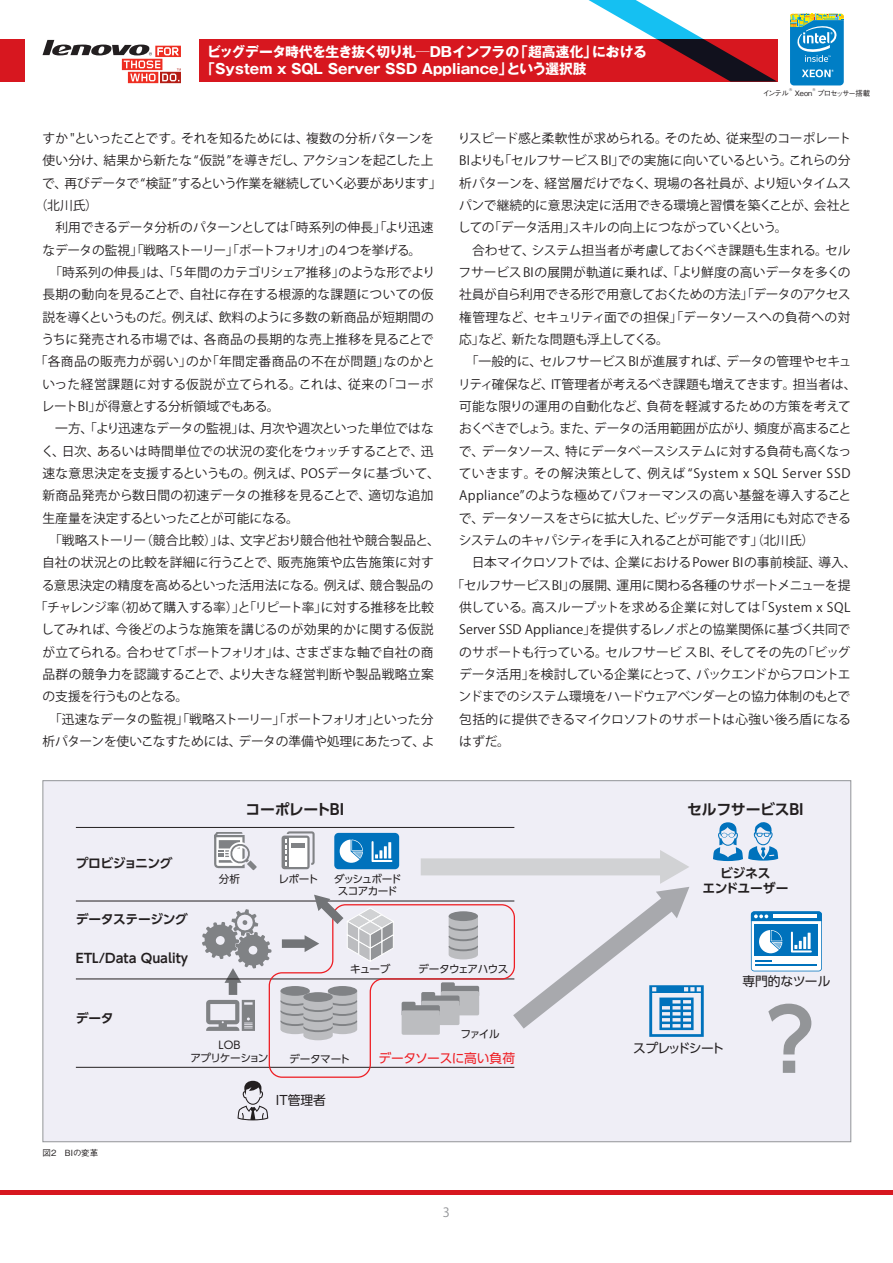
<style>
.page{position:relative;width:893px;height:1263px;background:#fff}
.page>*{position:absolute;margin:0;border:0;box-sizing:border-box;transform-origin:0 0}
.t1{font:700 85.05px "UD Shin Go Pro De";color:#939598}
.t2{font:700 14.85px "UD Shin Go Pro De";letter-spacing:-.03em;color:#231f20}
.t3{font:700 13.8px/17px "Gothic MB101 Pro";color:#fff}
._3段本文{font:12.75px/22.4px "Koz Go Pro";color:#231f20}
._3段本文-2{font:12.75px "Koz Go Pro";letter-spacing:-.02em;color:#231f20}
._3段本文-3{font:12.75px "Koz Go Pro";letter-spacing:.025em;color:#231f20}
._3段本文-4{font:12.75px/22.4px "Koz Go Pro";letter-spacing:-.025em;color:#231f20}
._3段本文-5{font:12.75px "Koz Go Pro";letter-spacing:-.03em;color:#231f20}
._3段本文-6{font:12.75px "Koz Go Pro";letter-spacing:-.055em;color:#231f20}
.t4{font:700 12.75px/14.9px "UD Shin Go Pro De";letter-spacing:-.015em;color:#231f20;text-align:center}
._3段本文-7{font:12.75px "Koz Go Pro";letter-spacing:-.045em;color:#231f20}
._3段本文-8{font:12.75px "Koz Go Pro";letter-spacing:.03em;color:#231f20}
._3段本文-9{font:12.75px "Koz Go Pro";letter-spacing:.02em;color:#231f20}
._3段本文-10{font:12.75px "Koz Go Pro";letter-spacing:.045em;color:#231f20}
.t5{font:12.75px "UD Shin Go Pro";letter-spacing:-.02em;color:#ee1d23}
.t6{font:700 12.75px "UD Shin Go Pro De";letter-spacing:-.04em;color:#231f20}
.t7{font:12.75px "UD Shin Go Pro";letter-spacing:-.105em;color:#231f20}
.t8{font:12.75px "UD Shin Go Pro";letter-spacing:-.005em;color:#231f20}
.t9{font:12.75px "UD Shin Go Pro";letter-spacing:-.035em;color:#231f20}
.t10{font:12.75px "Koz Go Pro";color:#939598}
.t11{font:10.65px "UD Shin Go Pro";letter-spacing:-.065em;color:#231f20}
.t12{font:10.65px/12.8px "UD Shin Go Pro";letter-spacing:-.115em;color:#231f20;text-align:center}
.t13{font:10.65px/12.8px "UD Shin Go Pro";letter-spacing:-.035em;color:#231f20;text-align:center}
.キャプション{font:500 8.55px "Gothic BBB Pro";color:#231f20}
.t14{font:500 7.5px "Gothic BBB Pro";letter-spacing:-.1em;color:#231f20}
.t15{font:500 3.75px "Gothic BBB Pro";color:#231f20}
</style>
<div class="page">
<div style="left:0;top:39px;width:25px;height:43px;background:#d7171f"></div>
<svg style="left:43px;top:40px;width:138px;height:43px"></svg>
<hr style="left:0;top:1191px;width:893px;height:4px;background:#d7171f">
<div style="left:199px;top:39px;width:578px;height:43px;background:#d7171f"></div>
<svg style="left:588px;top:0;width:189px;height:82px"></svg>
<svg style="left:790px;top:14px;width:54px;height:71px;background:#3596be"></svg>
<div style="left:43px;top:780px;width:808px;height:362px;background:#efeef6"></div>
<hr style="left:76px;top:827px;width:438px;height:1px;background:#231f20">
<hr style="left:76px;top:901px;width:438px;height:1px;background:#231f20">
<hr style="left:76px;top:979px;width:438px;height:1px;background:#231f20">
<hr style="left:76px;top:1067px;width:438px;height:1px;background:#231f20">
<svg style="left:713px;top:822px;width:65px;height:39px"></svg>
<svg style="left:751px;top:911px;width:71px;height:60px;background:#74b2da"></svg>
<hr style="left:808px;top:933px;width:3px;height:16px;background:#fff">
<svg style="left:202px;top:831px;width:502px;height:289px"></svg>
<p class="t3" style="left:201px;top:42px;width:447px;text-indent:6px">ビッグデータ時代を生き抜く切り札─DBインフラの「超高速化」における「System x SQL Server SSD Appliance」という選択肢</p>
<p class="t3" style="left:208px;top:42px;width:446px">OSSクラウド基盤の大本命「OpenStack」<br>─ 導入の基礎から「本番環境」を視野に入れた運用のコツまでを理解する</p>
<p class="_3段本文" style="left:43px;top:128px;width:393px">すか "といったことです。それを知るためには、複数の分析パターンを</p>
<p class="_3段本文" style="left:43px;top:150px;width:392px">使い分け、結果から新たな “仮説 ”を導きだし、アクションを起こした上</p>
<p class="_3段本文-7" style="left:42px;top:175px;width:401px">で、再びデータで“検証”するという作業を継続していく必要があります」</p>
<p class="_3段本文" style="left:35px;top:194px;width:65px">（北川氏）</p>
<p class="_3段本文-4" style="left:43px;top:217px;width:392px">　利用できるデータ分析のパターンとしては「時系列の伸長」「より迅速なデータの監視」「戦略ストーリー」「ポートフォリオ」の4つを挙げる。</p>
<p class="_3段本文-2" style="left:43px;top:264px;width:394px">　「時系列の伸長」は、「5年間のカテゴリシェア推移」のような形でより</p>
<p class="_3段本文-9" style="left:43px;top:286px;width:393px">長期の動向を見ることで、自社に存在する根源的な課題についての仮</p>
<p class="_3段本文" style="left:43px;top:306px;width:393px">説を導くというものだ。例えば、飲料のように多数の新商品が短期間の</p>
<p class="_3段本文-3" style="left:41px;top:331px;width:394px">うちに発売される市場では、各商品の長期的な売上推移を見ることで</p>
<p class="_3段本文-8" style="left:35px;top:353px;width:402px">「各商品の販売力が弱い」のか「年間定番商品の不在が問題」なのかと</p>
<p class="_3段本文-10" style="left:43px;top:376px;width:393px">いった経営課題に対する仮説が立てられる。これは、従来の「コーポ</p>
<p class="_3段本文-5" style="left:42px;top:398px;width:239px">レートBI」が得意とする分析領域でもある。</p>
<p class="_3段本文" style="left:41px;top:418px;width:400px">　一方、「より迅速なデータの監視」は、月次や週次といった単位ではなく、日次、あるいは時間単位での状況の変化をウォッチすることで、迅速な意思決定を支援するというもの。例えば、POSデータに基づいて、新商品発売から数日間の初速データの推移を見ることで、適切な追加生産量を決定するといったことが可能になる。</p>
<p class="_3段本文" style="left:43px;top:529px;width:399px">　「戦略ストーリー（競合比較）」は、文字どおり競合他社や競合製品と、</p>
<p class="_3段本文-3" style="left:42px;top:554px;width:393px">自社の状況との比較を詳細に行うことで、販売施策や広告施策に対す</p>
<p class="_3段本文" style="left:42px;top:574px;width:393px">る意思決定の精度を高めるといった活用法になる。例えば、競合製品の</p>
<p class="_3段本文-5" style="left:35px;top:599px;width:401px">「チャレンジ率（初めて購入する率）」と「リピート率」に対する推移を比較</p>
<p class="_3段本文" style="left:41px;top:619px;width:394px">してみれば、今後どのような施策を講じるのが効果的かに関する仮説</p>
<p class="_3段本文" style="left:43px;top:641px;width:393px">が立てられる。合わせて「ポートフォリオ」は、さまざまな軸で自社の商</p>
<p class="_3段本文-3" style="left:43px;top:666px;width:393px">品群の競争力を認識することで、より大きな経営判断や製品戦略立案</p>
<p class="_3段本文-6" style="left:43px;top:688px;width:147px">の支援を行うものとなる。</p>
<p class="_3段本文" style="left:43px;top:708px;width:393px">　「迅速なデータの監視」「戦略ストーリー」「ポートフォリオ」といった分析パターンを使いこなすためには、データの準備や処理にあたって、よ</p>
<p class="t15" style="left:812px;top:87px;width:5px">®</p>
<p class="t14" style="left:817px;top:87px;width:55px">プロセッサー搭載</p>
<p class="_3段本文" style="left:458px;top:128px;width:395px;text-align:justify">りスピード感と柔軟性が求められる。そのため、従来型のコーポレートBIよりも「セルフサービス BI」での実施に向いているという。これらの分析パターンを、経営層だけでなく、現場の各社員が、より短いタイムスパンで継続的に意思決定に活用できる環境と習慣を築くことが、会社としての「データ活用」スキルの向上につながっていくという。</p>
<p class="_3段本文" style="left:459px;top:239px;width:393px;text-align:justify">　合わせて、システム担当者が考慮しておくべき課題も生まれる。セルフサービスBIの展開が軌道に乗れば、「より鮮度の高いデータを多くの社員が自ら利用できる形で用意しておくための方法」「データのアクセス権管理など、セキュリティ面での担保」「データソースへの負荷への対応」など、新たな問題も浮上してくる。</p>
<p class="_3段本文" style="left:458px;top:351px;width:400px">　「一般的に、セルフサービスBIが進展すれば、データの管理やセキュリティ確保など、IT管理者が考えるべき課題も増えてきます。担当者は、可能な限りの運用の自動化など、負荷を軽減するための方策を考えておくべきでしょう。また、データの活用範囲が広がり、頻度が高まることで、データソース、特にデータベースシステムに対する負荷も高くなっていきます。その解決策として、例えば “System x SQL Server SSD Appliance”のような極めてパフォーマンスの高い基盤を導入することで、データソースをさらに拡大した、ビッグデータ活用にも対応できるシステムのキャパシティを手に入れることが可能です」（北川氏）</p>
<p class="_3段本文" style="left:459px;top:552px;width:399px">　日本マイクロソフトでは、企業におけるPower BIの事前検証、導入、</p>
<p class="_3段本文" style="left:451px;top:574px;width:400px">「セルフサービスBI」の展開、運用に関わる各種のサポートメニューを提</p>
<p class="_3段本文" style="left:459px;top:596px;width:393px">供している。高スループットを求める企業に対しては「System x SQL</p>
<p class="_3段本文" style="left:459px;top:619px;width:392px">Server SSD Appliance」を提供するレノボとの協業関係に基づく共同で</p>
<p class="_3段本文-2" style="left:459px;top:644px;width:393px">のサポートも行っている。セルフサービ ス BI、そしてその先の「ビッグ</p>
<p class="_3段本文-6" style="left:459px;top:666px;width:393px">データ活用」を検討している企業にとって、バックエンドからフロントエ</p>
<p class="_3段本文-2" style="left:459px;top:688px;width:393px">ンドまでのシステム環境をハードウェアベンダーとの協力体制のもとで</p>
<p class="_3段本文" style="left:459px;top:708px;width:393px">包括的に提供できるマイクロソフトのサポートは心強い後ろ盾になる</p>
<p class="_3段本文" style="left:459px;top:730px;width:52px">はずだ。</p>
<p class="t14" style="left:763px;top:87px;width:28px">インテル</p>
<p class="t15" style="left:789px;top:87px;width:5px">®</p>
<p class="t14" style="left:795px;top:87px;width:19px">Xeon</p>
<p class="t6" style="left:76px;top:853px;width:98px">プロビジョニング</p>
<p class="t4" style="left:76px;top:912px;width:114px">データステージング</p>
<p class="t4" style="left:76px;top:950px;width:114px">ETL/Data Quality</p>
<p class="t2" style="left:246px;top:798px;width:100px">コーポレートBI</p>
<p class="t2" style="left:687px;top:798px;width:118px">セルフサービスBI</p>
<p class="t11" style="left:219px;top:870px;width:23px">分析</p>
<p class="t11" style="left:278px;top:870px;width:41px">レポート</p>
<p class="t12" style="left:334px;top:872px;width:69px">ダッシュボードスコアカード</p>
<p class="t11" style="left:350px;top:960px;width:42px">キューブ</p>
<p class="t11" style="left:418px;top:960px;width:92px">データウェアハウス</p>
<p class="t4" style="left:702px;top:866px;width:87px">ビジネス<br>エンドユーザー</p>
<p class="t8" style="left:742px;top:971px;width:90px">専門的なツール</p>
<p class="t4" style="left:76px;top:1010px;width:39px">データ</p>
<p class="キャプション" style="left:43px;top:1146px;width:57px">図2　BIの変革</p>
<p class="t13" style="left:190px;top:1038px;width:80px">LOB<br>アプリケーション</p>
<p class="t11" style="left:289px;top:1050px;width:63px">データマート</p>
<p class="t9" style="left:276px;top:1089px;width:52px">IT管理者</p>
<p class="t11" style="left:461px;top:1026px;width:41px">ファイル</p>
<p class="t5" style="left:378px;top:1047px;width:138px">データソースに高い負荷</p>
<p class="t10" style="left:443px;top:1204px;width:9px">3</p>
<p class="t7" style="left:633px;top:1038px;width:93px">スプレッドシート</p>
<p class="t1" style="left:748px;top:971px;width:87px">？</p>
</div>
